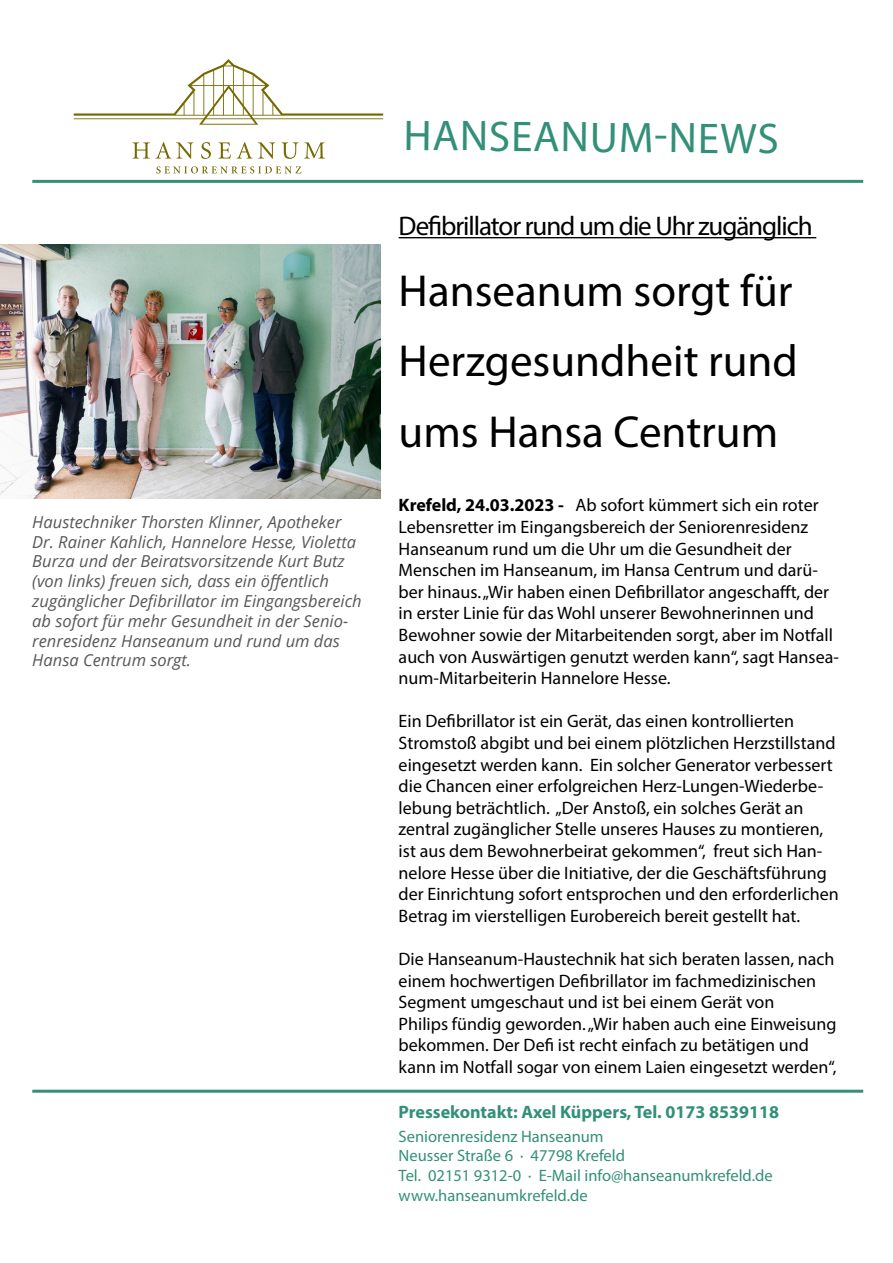
<style>
.page{position:relative;width:893px;height:1263px;background:#fff}
.page>*{position:absolute;margin:0;border:0;box-sizing:border-box;transform-origin:0 0}
.t1{font:45px/70.5px "Myriad Pro";color:#000;text-align:justify}
.t2{font:43.2px "Myriad Pro";letter-spacing:.01em;color:#339078}
.t3{font:27px "Myriad Pro";letter-spacing:-.04em;color:#000}
.t4{font:18px/21.6px "Myriad Pro";color:#000}
.t5{font:700 18px "Myriad Pro";color:#339078}
.t6{font:italic 16.5px/19.8px "Open Sans";color:#57585a}
.t7{font:16.5px "Myriad Pro";color:#339078}
.s1{font-weight:700}
</style>
<div class="page">
<hr style="left:399px;top:237px;width:417px;height:1px;background:#000">
<hr style="left:32px;top:180px;width:831px;height:3px;background:#339078">
<hr style="left:32px;top:1090px;width:831px;height:3px;background:#339078">
<svg style="left:74px;top:59px;width:309px;height:114px"></svg>
<img style="left:0;top:244px;width:380px;height:254px">
<p class="t6" style="left:32px;top:511px;width:331px">Haustechniker Thorsten Klinner, Apotheker Dr. Rainer Kahlich, Hannelore Hesse, Violetta Burza und der Beiratsvorsitzende Kurt Butz (von links) freuen sich, dass ein öffentlich zugänglicher Defibrillator im Eingangsbereich ab sofort für mehr Gesundheit in der Senio&shy;renresidenz Hanseanum und rund um das Hansa Centrum sorgt.</p>
<p class="t2" style="left:403px;top:110px;width:377px">HANSEANUM-NEWS</p>
<p class="t3" style="left:399px;top:209px;width:416px">Defibrillator rund um die Uhr zugänglich</p>
<p class="t1" style="left:399px;top:254px;width:401px">Hanseanum sorgt für Herzgesundheit rund ums Hansa Centrum</p>
<p class="t4" style="left:399px;top:494px;width:442px"><span class="s1">Krefeld, 24.03.2023 -</span> Ab sofort kümmert sich ein roter Lebensretter im Eingangsbereich der Seniorenresidenz Hanseanum rund um die Uhr um die Gesundheit der Menschen im Hanseanum, im Hansa Centrum und darü&shy;ber hinaus. „Wir haben einen Defibrillator angeschafft, der in erster Linie für das Wohl unserer Bewohnerinnen und Bewohner sowie der Mitarbeitenden sorgt, aber im Notfall auch von Auswärtigen genutzt werden kann“, sagt Hansea&shy;num-Mitarbeiterin Hannelore Hesse.</p>
<p class="t4" style="left:399px;top:710px;width:442px">Ein Defibrillator ist ein Gerät, das einen kontrollierten Stromstoß abgibt und bei einem plötzlichen Herzstillstand eingesetzt werden kann. Ein solcher Generator verbessert die Chancen einer erfolgreichen Herz-Lungen-Wiederbe&shy;lebung beträchtlich. „Der Anstoß, ein solches Gerät an zentral zugänglicher Stelle unseres Hauses zu montieren, ist aus dem Bewohnerbeirat gekommen“, freut sich Han&shy;nelore Hesse über die Initiative, der die Geschäftsführung der Einrichtung sofort entsprochen und den erforderlichen Betrag im vierstelligen Eurobereich bereit gestellt hat.</p>
<p class="t4" style="left:399px;top:948px;width:439px">Die Hanseanum-Haustechnik hat sich beraten lassen, nach einem hochwertigen Defibrillator im fachmedizinischen Segment umgeschaut und ist bei einem Gerät von<br>Philips fündig geworden. „Wir haben auch eine Einweisung bekommen. Der Defi ist recht einfach zu betätigen und kann im Notfall sogar von einem Laien eingesetzt werden“,</p>
<p class="t5" style="left:399px;top:1100px;width:382px">Pressekontakt: Axel Küppers, Tel. 0173 8539118</p>
<p class="t7" style="left:399px;top:1126px;width:207px">Seniorenresidenz Hanseanum</p>
<p class="t7" style="left:399px;top:1146px;width:228px">Neusser Straße 6 ∙ 47798 Krefeld</p>
<p class="t7" style="left:399px;top:1165px;width:376px">Tel. 02151 9312-0 ∙ E-Mail info@hanseanumkrefeld.de</p>
<p class="t7" style="left:399px;top:1185px;width:191px">www.hanseanumkrefeld.de</p>
</div>
